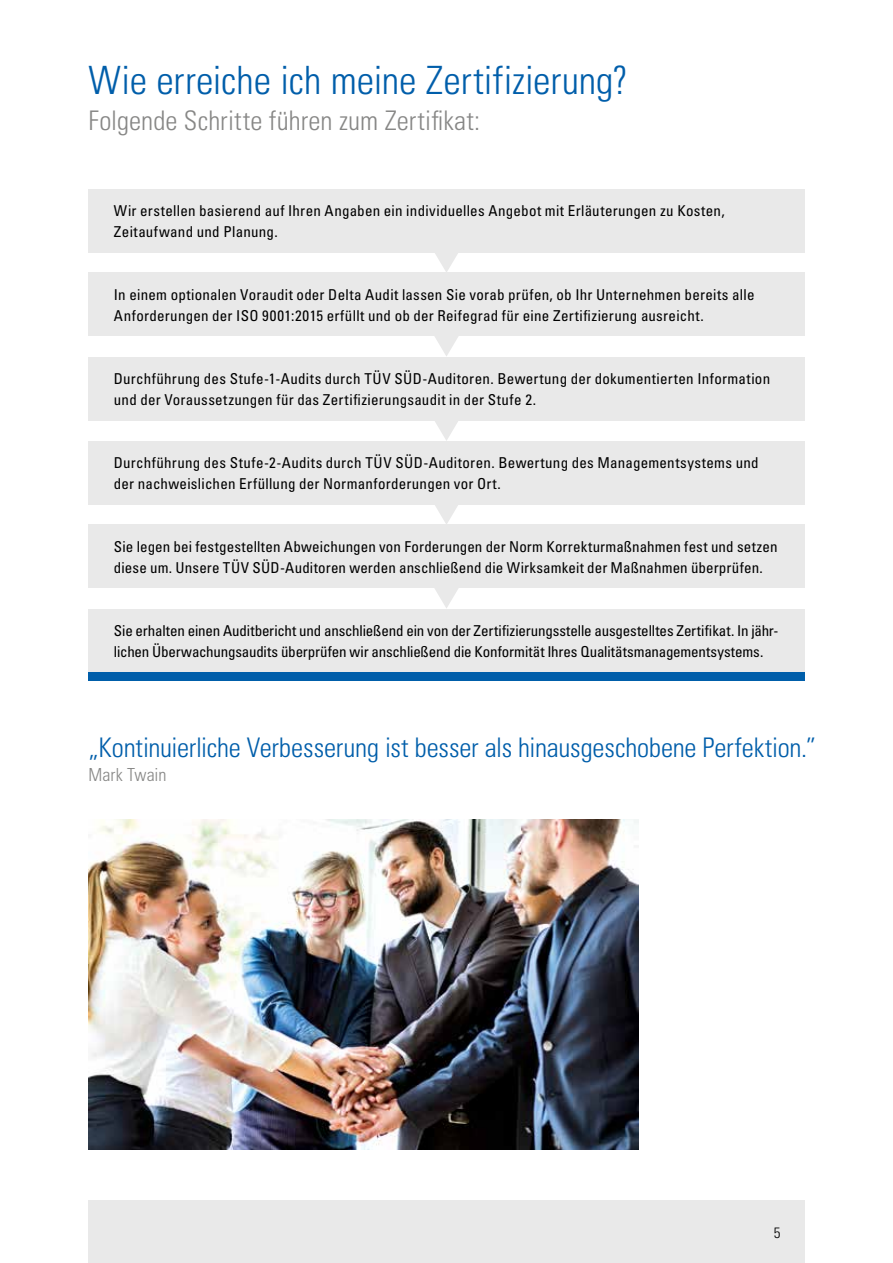
<style>
.page{position:relative;width:893px;height:1263px;background:#fff}
.page>*{position:absolute;margin:0;border:0;box-sizing:border-box;transform-origin:0 0}
.t1{font:39px "Univers LTCYR 47 Light Cond";color:#005eaa}
.t2{font:27px "Univers LTCYR 47 Light Cond";letter-spacing:-.005em;color:#005eaa}
.t3{font:27px "Univers LTCYR 47 Light Cond";letter-spacing:.005em;color:#878786}
.t4{font:18px "Univers LTCYR 47 Light Cond";color:#878786}
.t5{font:condensed 15px/21px "Univers LTCYR 57";letter-spacing:.015em;color:#000}
.t6{font:condensed 15px/21px "Univers LTCYR 57";letter-spacing:-.01em;color:#000}
.t7{font:15px "Univers LTCYR 47 Light Cond";color:#000}
</style>
<div class="page">
<div style="left:88px;top:1200px;width:717px;height:63px;background:#e9e9e9"></div>
<svg style="left:434px;top:252px;width:25px;height:21px"></svg>
<div style="left:88px;top:189px;width:717px;height:63px;background:#e9e9e9"></div>
<svg style="left:434px;top:336px;width:25px;height:20px"></svg>
<div style="left:88px;top:273px;width:717px;height:63px;background:#e9e9e9"></div>
<svg style="left:434px;top:420px;width:25px;height:21px"></svg>
<div style="left:88px;top:357px;width:717px;height:63px;background:#e9e9e9"></div>
<svg style="left:434px;top:504px;width:25px;height:21px"></svg>
<div style="left:88px;top:441px;width:717px;height:63px;background:#e9e9e9"></div>
<svg style="left:434px;top:588px;width:25px;height:20px"></svg>
<div style="left:88px;top:525px;width:717px;height:63px;background:#e9e9e9"></div>
<div style="left:88px;top:609px;width:717px;height:63px;background:#e9e9e9"></div>
<div style="left:88px;top:672px;width:717px;height:9px;background:#005eaa"></div>
<img style="left:88px;top:819px;width:550px;height:330px">
<h1 class="t1" style="left:88px;top:54px;width:541px">Wie erreiche ich meine Zertifizierung?</h1>
<h2 class="t3" style="left:88px;top:102px;width:393px">Folgende Schritte führen zum Zertifikat:</h2>
<p class="t5" style="left:114px;top:200px;width:612px">Wir erstellen basierend auf Ihren Angaben ein individuelles Angebot mit Erläuterungen zu Kosten,<br>Zeitaufwand und Planung.</p>
<p class="t5" style="left:114px;top:283px;width:642px">In einem optionalen Voraudit oder Delta Audit lassen Sie vorab prüfen, ob Ihr Unternehmen bereits alle<br>Anforderungen der ISO 9001:2015 erfüllt und ob der Reifegrad für eine Zertifizierung ausreicht.</p>
<p class="t5" style="left:114px;top:368px;width:658px">Durchführung des Stufe-1-Audits durch TÜV SÜD-Auditoren. Bewertung der dokumentierten Information und der Voraussetzungen für das Zertifizierungsaudit in der Stufe 2.</p>
<p class="t5" style="left:114px;top:452px;width:646px">Durchführung des Stufe-2-Audits durch TÜV SÜD-Auditoren. Bewertung des Managementsystems und der nachweislichen Erfüllung der Normanforderungen vor Ort.</p>
<p class="t5" style="left:114px;top:535px;width:665px">Sie legen bei festgestellten Abweichungen von Forderungen der Norm Korrekturmaßnahmen fest und setzen diese um. Unsere TÜV SÜD-Auditoren werden anschließend die Wirksamkeit der Maßnahmen überprüfen.</p>
<p class="t6" style="left:114px;top:620px;width:666px">Sie erhalten einen Auditbericht und anschließend ein von der Zertifizierungsstelle ausgestelltes Zertifikat. In jähr&shy;lichen Überwachungsaudits überprüfen wir anschließend die Konformität Ihres Qualitätsmanagementsystems.</p>
<h2 class="t2" style="left:88px;top:729px;width:729px">„Kontinuierliche Verbesserung ist besser als hinausgeschobene Perfektion.”</h2>
<p class="t4" style="left:88px;top:762px;width:80px">Mark Twain</p>
<p class="t7" style="left:774px;top:1222px;width:8px">5</p>
</div>
